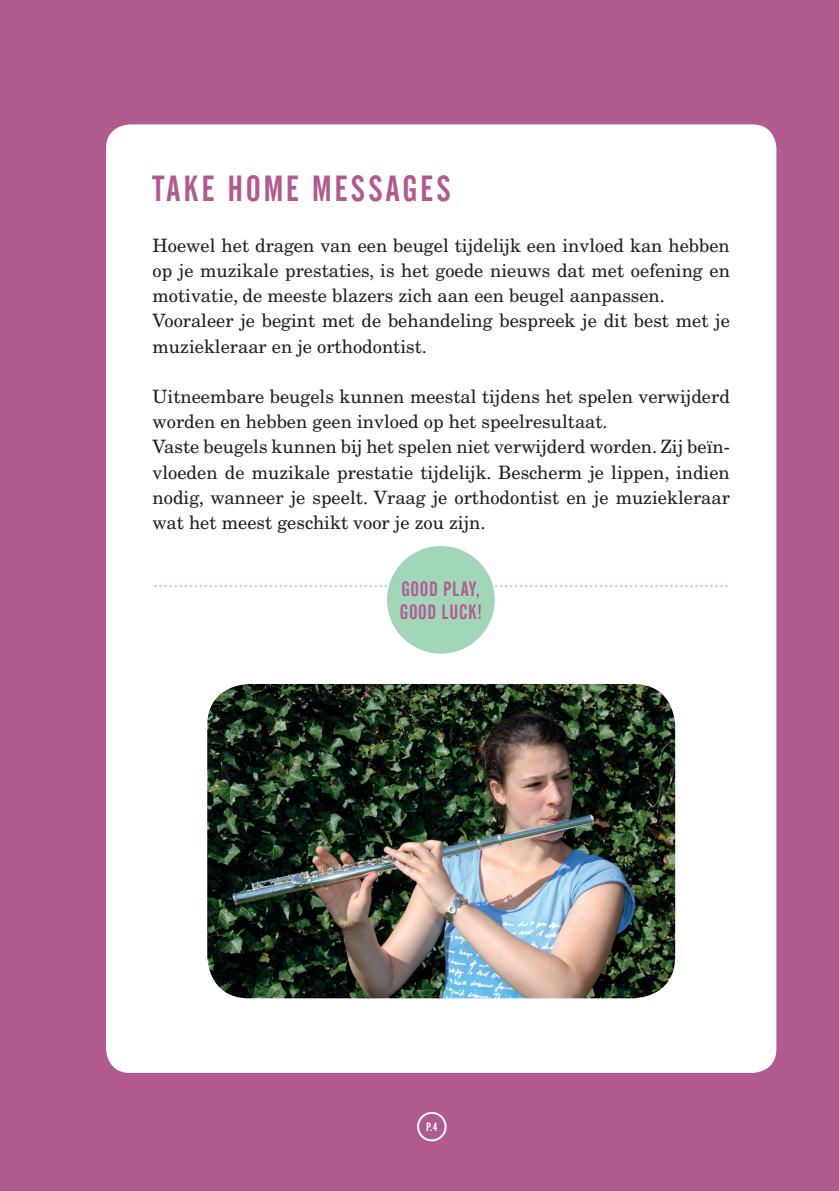
<style>
.page{position:relative;width:839px;height:1191px;background:#fff}
.page>*{position:absolute;margin:0;border:0;box-sizing:border-box;transform-origin:0 0}
.t1{font:36px "Alternate Gothic No 2 BT";letter-spacing:.08em;color:#b05a90}
.t2{font:20.6px/22.8px "Alternate Gothic No 2 BT";letter-spacing:.03em;color:#b15e92}
.t3{font:18.4px/25.2px "New Century Schlbk";color:#231f20}
.t4{font:18px "New Century Schlbk";color:#a2d6b9}
.t5{font:12px "Alternate Gothic No 2 BT";color:#fff}
</style>
<div class="page">
<div style="left:0;top:0;width:838px;height:1191px;background:#b05a90"></div>
<div style="left:106px;top:124px;width:670px;height:949px;background:#fff;border-radius:24px"></div>
<div style="left:417px;top:1112px;width:29px;height:29px;border:2px solid #fff;border-radius:50%"></div>
<img style="left:207px;top:684px;width:468px;height:314px">
<div style="left:387px;top:546px;width:107px;height:107px;background:#a2d6b9;border-radius:50%"></div>
<h1 class="t1" style="left:152px;top:169px;width:299px">TAKE HOME MESSAGES</h1>
<p class="t3" style="left:152px;top:232px;width:579px">Hoewel het dragen van een beugel tijdelijk een invloed kan hebben op je muzikale prestaties, is het goede nieuws dat met oefening en motivatie, de meeste blazers zich aan een beugel aanpassen.<br>Vooraleer je begint met de behandeling bespreek je dit best met je muziekleraar en je orthodontist.</p>
<p class="t3" style="left:152px;top:383px;width:578px">Uitneembare beugels kunnen meestal tijdens het spelen verwijderd worden en hebben geen invloed op het speelresultaat.<br>Vaste beugels kunnen bij het spelen niet verwijderd worden. Zij beïn&shy;vloeden de muzikale prestatie tijdelijk. Bescherm je lippen, indien nodig, wanneer je speelt. Vraag je orthodontist en je muziekleraar wat het meest geschikt voor je zou zijn.</p>
<p class="t2" style="left:400px;top:578px;width:84px">GOOD PLAY,<br>GOOD LUCK!</p>
<p class="t4" style="left:153px;top:569px;width:577px">...................................................................................................................</p>
<p class="t5" style="left:426px;top:1120px;width:13px">P.4</p>
</div>
